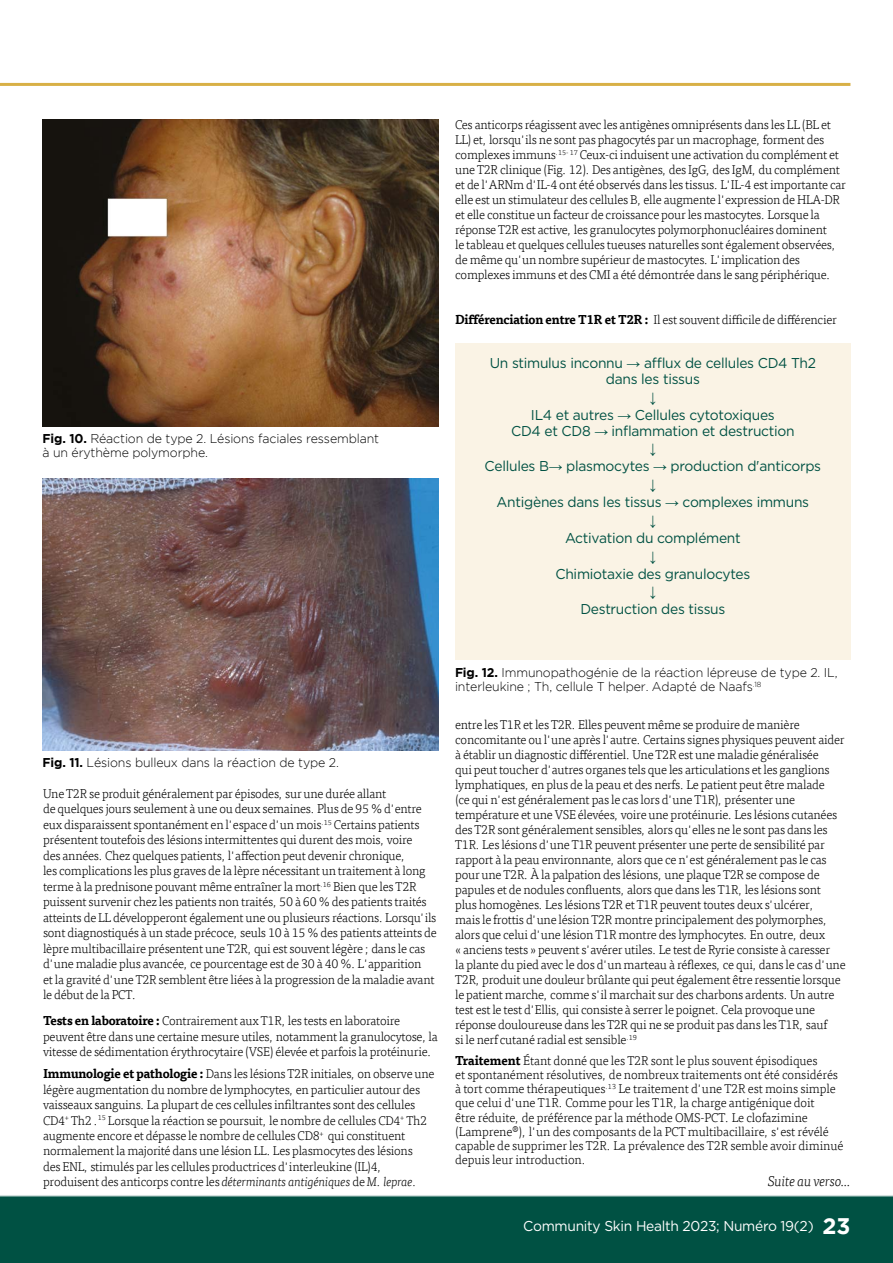
<style>
.page{position:relative;width:893px;height:1263px;background:#fff}
.page>*{position:absolute;margin:0;border:0;box-sizing:border-box;transform-origin:0 0}
.t1{font:700 22.5px "Gotham";color:#fff}
.t2{font:14.25px/15.8px "Gotham";letter-spacing:-.02em;color:#005143;text-align:center}
.t3{font:14.25px "Gotham";letter-spacing:-.02em;color:#fff}
.Continue__footer{font:italic 300 14.25px "Tisa Offc";letter-spacing:-.02em;color:#000}
.t4{font:14.25px "Arial";color:#005143}
.t5{font:300 12.75px/15px "Tisa Offc";letter-spacing:-.02em;color:#000}
.t6{font:300 12.75px/14.2px "Gotham";letter-spacing:-.01em;color:#000}
.s1{font-weight:700}
.s2{font-family:"Arial"}
.s3{font-style:italic}
</style>
<div class="page">
<div style="left:0;top:1195px;width:893px;height:68px;background:#005143"></div>
<hr style="left:0;top:83px;width:850px;height:3px;background:#d8b046">
<img style="left:43px;top:120px;width:395px;height:306px">
<img style="left:43px;top:479px;width:395px;height:272px">
<div style="left:455px;top:343px;width:396px;height:317px;background:#faf3e5"></div>
<p class="t6" style="left:43px;top:431px;width:338px"><span class="s1">Fig. 10.</span> Réaction de type 2. Lésions faciales ressemblant à un érythème polymorphe.</p>
<p class="t5" style="left:455px;top:118px;width:392px">Ces anticorps réagissent avec les antigènes omniprésents dans les LL (BL et LL) et, lorsqu'ils ne sont pas phagocytés par un macrophage, forment des complexes immuns<sup>.15-</sup> <sup>17</sup> Ceux-ci induisent une activation du complément et une T2R clinique (Fig. 12). Des antigènes, des IgG, des IgM, du complément et de l'ARNm d'IL-4 ont été observés dans les tissus. L'IL-4 est importante car elle est un stimulateur des cellules B, elle augmente l'expression de HLA-DR et elle constitue un facteur de croissance pour les mastocytes. Lorsque la réponse T2R est active, les granulocytes polymorphonucléaires dominent<br>le tableau et quelques cellules tueuses naturelles sont également observées, de même qu'un nombre supérieur de mastocytes. L'implication des complexes immuns et des CMI a été démontrée dans le sang périphérique.</p>
<p class="t5" style="left:455px;top:312px;width:383px"><span class="s1">Différenciation entre T1R et T2R :</span> Il est souvent difficile de différencier</p>
<p class="t2" style="left:490px;top:355px;width:328px">Un stimulus inconnu <span class="s2">→</span> afflux de cellules CD4 Th2 dans les tissus</p>
<p class="t4" style="left:649px;top:388px;width:8px">↓</p>
<p class="t2" style="left:511px;top:406px;width:285px">IL4 et autres <span class="s2">→</span> Cellules cytotoxiques<br>CD4 et CD8 <span class="s2">→</span> inflammation et destruction</p>
<p class="t4" style="left:649px;top:439px;width:8px">↓</p>
<p class="t2" style="left:485px;top:458px;width:338px">Cellules B<span class="s2">→</span> plasmocytes <span class="s2">→</span> production d'anticorps</p>
<p class="t4" style="left:649px;top:475px;width:8px">↓</p>
<p class="t2" style="left:497px;top:494px;width:314px">Antigènes dans les tissus <span class="s2">→</span> complexes immuns</p>
<p class="t4" style="left:649px;top:511px;width:8px">↓</p>
<p class="t2" style="left:565px;top:529px;width:177px">Activation du complément</p>
<p class="t4" style="left:649px;top:546px;width:8px">↓</p>
<p class="t2" style="left:555px;top:565px;width:196px">Chimiotaxie des granulocytes</p>
<p class="t4" style="left:649px;top:582px;width:8px">↓</p>
<p class="t2" style="left:580px;top:601px;width:146px">Destruction des tissus</p>
<p class="t6" style="left:43px;top:755px;width:298px"><span class="s1">Fig. 11.</span> Lésions bulleux dans la réaction de type 2.</p>
<p class="t5" style="left:43px;top:786px;width:395px;line-height:15.5px">Une T2R se produit généralement par épisodes, sur une durée allant<br>de quelques jours seulement à une ou deux semaines. Plus de 95 % d'entre eux disparaissent spontanément en l'espace d'un mois<sup>.15</sup> Certains patients présentent toutefois des lésions intermittentes qui durent des mois, voire<br>des années. Chez quelques patients, l'affection peut devenir chronique,<br>les complications les plus graves de la lèpre nécessitant un traitement à long terme à la prednisone pouvant même entraîner la mort<sup>.16</sup> Bien que les T2R puissent survenir chez les patients non traités, 50 à 60 % des patients traités atteints de LL développeront également une ou plusieurs réactions. Lorsqu'ils sont diagnostiqués à un stade précoce, seuls 10 à 15 % des patients atteints de lèpre multibacillaire présentent une T2R, qui est souvent légère ; dans le cas d'une maladie plus avancée, ce pourcentage est de 30 à 40 %. L'apparition<br>et la gravité d'une T2R semblent être liées à la progression de la maladie avant le début de la PCT.</p>
<p class="t5" style="left:43px;top:1013px;width:396px;line-height:15.5px"><span class="s1">Tests en laboratoire :</span> Contrairement aux T1R, les tests en laboratoire peuvent être dans une certaine mesure utiles, notamment la granulocytose, la vitesse de sédimentation érythrocytaire (VSE) élevée et parfois la protéinurie.</p>
<p class="t5" style="left:43px;top:1066px;width:393px;line-height:15.5px"><span class="s1">Immunologie et pathologie :</span> Dans les lésions T2R initiales, on observe une légère augmentation du nombre de lymphocytes, en particulier autour des vaisseaux sanguins. La plupart de ces cellules infiltrantes sont des cellules CD4<sup>+</sup> Th2 .<sup>15</sup> Lorsque la réaction se poursuit, le nombre de cellules CD4<sup>+</sup> Th2 augmente encore et dépasse le nombre de cellules CD8<sup>+</sup> qui constituent normalement la majorité dans une lésion LL. Les plasmocytes des lésions<br>des ENL, stimulés par les cellules productrices d'interleukine (IL)4, produisent des anticorps contre les <span class="s3">déterminants antigéniques</span> de <span class="s3">M. leprae.</span></p>
<p class="t6" style="left:455px;top:665px;width:384px"><span class="s1">Fig. 12.</span> Immunopathogénie de la réaction lépreuse de type 2. IL, interleukine ; Th, cellule T helper. Adapté de Naafs<sup>.18</sup></p>
<p class="t5" style="left:455px;top:717px;width:392px">entre les T1R et les T2R. Elles peuvent même se produire de manière concomitante ou l'une après l'autre. Certains signes physiques peuvent aider à établir un diagnostic différentiel. Une T2R est une maladie généralisée<br>qui peut toucher d'autres organes tels que les articulations et les ganglions lymphatiques, en plus de la peau et des nerfs. Le patient peut être malade<br>(ce qui n'est généralement pas le cas lors d'une T1R), présenter une température et une VSE élevées, voire une protéinurie. Les lésions cutanées des T2R sont généralement sensibles, alors qu'elles ne le sont pas dans les T1R. Les lésions d'une T1R peuvent présenter une perte de sensibilité par rapport à la peau environnante, alors que ce n'est généralement pas le cas pour une T2R. À la palpation des lésions, une plaque T2R se compose de papules et de nodules confluents, alors que dans les T1R, les lésions sont plus homogènes. Les lésions T2R et T1R peuvent toutes deux s'ulcérer,<br>mais le frottis d'une lésion T2R montre principalement des polymorphes, alors que celui d'une lésion T1R montre des lymphocytes. En outre, deux<br>« anciens tests » peuvent s'avérer utiles. Le test de Ryrie consiste à caresser<br>la plante du pied avec le dos d'un marteau à réflexes, ce qui, dans le cas d'une T2R, produit une douleur brûlante qui peut également être ressentie lorsque le patient marche, comme s'il marchait sur des charbons ardents. Un autre test est le test d'Ellis, qui consiste à serrer le poignet. Cela provoque une réponse douloureuse dans les T2R qui ne se produit pas dans les T1R, sauf<br>si le nerf cutané radial est sensible<sup>.19</sup></p>
<p class="t5" style="left:455px;top:1053px;width:390px;line-height:14.2px"><span class="s1">Traitement</span> Étant donné que les T2R sont le plus souvent épisodiques<br>et spontanément résolutives, de nombreux traitements ont été considérés à tort comme thérapeutiques<sup>.13</sup> Le traitement d'une T2R est moins simple que celui d'une T1R. Comme pour les T1R, la charge antigénique doit<br>être réduite, de préférence par la méthode OMS-PCT. Le clofazimine (Lamprene®), l'un des composants de la PCT multibacillaire, s'est révélé capable de supprimer les T2R. La prévalence des T2R semble avoir diminué depuis leur introduction.</p>
<p class="Continue__footer" style="left:768px;top:1173px;width:84px">Suite au verso…</p>
<p class="t3" style="left:523px;top:1217px;width:292px">Community Skin Health 2023; Numéro 19(2)</p>
<p class="t1" style="left:822px;top:1212px;width:29px">23</p>
</div>
